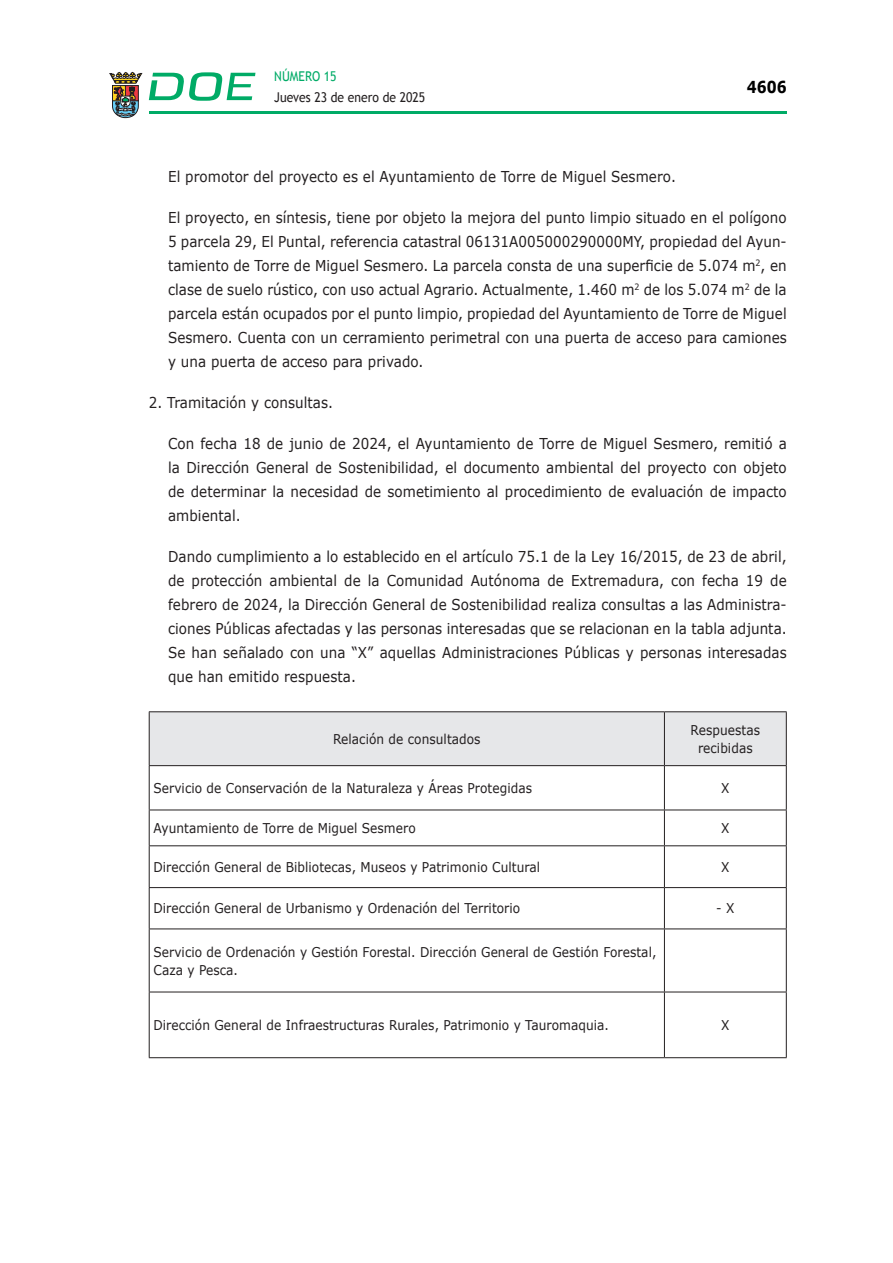
<style>
.page{position:relative;width:893px;height:1263px;background:#fff}
.page>*{position:absolute;margin:0;border:0;box-sizing:border-box;transform-origin:0 0}
.t1{font:700 16.5px "Verdana";color:#000;scale:.85 1}
.CUERPO_DE_TEXTO{font:15px/24px "Verdana";letter-spacing:.005em;color:#231f20;text-align:justify;scale:.9 1}
.CUERPO_DE_TEXTO_TABL{font:13.5px/18px "Verdana";letter-spacing:.005em;color:#231f20;scale:.9 1}
.TABLATITULO{font:13.5px/18px "Verdana";letter-spacing:.005em;color:#231f20;text-align:center;scale:.9 1}
.t2{font:13.5px "Trebuchet MS";color:#231f20;scale:.9 1}
.t3{font:13.5px "Trebuchet MS";color:#00ab67;scale:.9 1}
</style>
<div class="page">
<hr style="left:149px;top:111px;width:638px;height:3px;background:#00ab66">
<svg style="left:109px;top:72px;width:33px;height:46px"></svg>
<svg style="left:149px;top:72px;width:106px;height:29px"></svg>
<div style="left:150px;top:712px;width:636px;height:53px;background:#e6e7e9"></div>
<hr style="left:149px;top:711px;width:515px;height:1px;background:#231f20">
<hr style="left:149px;top:712px;width:1px;height:53px;background:#231f20">
<hr style="left:664px;top:711px;width:123px;height:1px;background:#231f20">
<hr style="left:664px;top:712px;width:1px;height:53px;background:#231f20">
<hr style="left:786px;top:712px;width:1px;height:53px;background:#231f20">
<hr style="left:149px;top:765px;width:515px;height:1px;background:#231f20">
<hr style="left:149px;top:766px;width:1px;height:44px;background:#231f20">
<hr style="left:664px;top:765px;width:123px;height:1px;background:#231f20">
<hr style="left:664px;top:766px;width:1px;height:44px;background:#231f20">
<hr style="left:786px;top:766px;width:1px;height:44px;background:#231f20">
<hr style="left:149px;top:810px;width:515px;height:1px;background:#231f20">
<hr style="left:149px;top:810px;width:1px;height:35px;background:#231f20">
<hr style="left:664px;top:810px;width:123px;height:1px;background:#231f20">
<hr style="left:664px;top:810px;width:1px;height:35px;background:#231f20">
<hr style="left:786px;top:810px;width:1px;height:35px;background:#231f20">
<hr style="left:149px;top:845px;width:515px;height:1px;background:#231f20">
<hr style="left:149px;top:846px;width:1px;height:41px;background:#231f20">
<hr style="left:664px;top:845px;width:123px;height:1px;background:#231f20">
<hr style="left:664px;top:846px;width:1px;height:41px;background:#231f20">
<hr style="left:786px;top:846px;width:1px;height:41px;background:#231f20">
<hr style="left:149px;top:887px;width:515px;height:1px;background:#231f20">
<hr style="left:149px;top:888px;width:1px;height:40px;background:#231f20">
<hr style="left:664px;top:887px;width:123px;height:1px;background:#231f20">
<hr style="left:664px;top:888px;width:1px;height:40px;background:#231f20">
<hr style="left:786px;top:888px;width:1px;height:40px;background:#231f20">
<hr style="left:149px;top:928px;width:515px;height:1px;background:#231f20">
<hr style="left:149px;top:929px;width:1px;height:63px;background:#231f20">
<hr style="left:664px;top:928px;width:123px;height:1px;background:#231f20">
<hr style="left:664px;top:929px;width:1px;height:63px;background:#231f20">
<hr style="left:786px;top:929px;width:1px;height:63px;background:#231f20">
<hr style="left:149px;top:992px;width:515px;height:1px;background:#231f20">
<hr style="left:149px;top:992px;width:1px;height:65px;background:#231f20">
<hr style="left:664px;top:992px;width:123px;height:1px;background:#231f20">
<hr style="left:664px;top:992px;width:1px;height:65px;background:#231f20">
<hr style="left:786px;top:992px;width:1px;height:65px;background:#231f20">
<hr style="left:149px;top:1057px;width:515px;height:1px;background:#231f20">
<hr style="left:664px;top:1057px;width:123px;height:1px;background:#231f20">
<p class="t3" style="left:274px;top:68px;width:71px">NÚMERO 15</p>
<p class="t2" style="left:274px;top:89px;width:169px">Jueves 23 de enero de 2025</p>
<p class="t1" style="left:747px;top:75px;width:48px">4606</p>
<p class="CUERPO_DE_TEXTO" style="left:168px;top:164px;width:566px">El promotor del proyecto es el Ayuntamiento de Torre de Miguel Sesmero.</p>
<p class="CUERPO_DE_TEXTO" style="left:168px;top:205px;width:689px">El proyecto, en síntesis, tiene por objeto la mejora del punto limpio situado en el polígono 5 parcela 29, El Puntal, referencia catastral 06131A005000290000MY, propiedad del Ayun&shy;tamiento de Torre de Miguel Sesmero. La parcela consta de una superficie de 5.074 m<sup>2</sup>, en clase de suelo rústico, con uso actual Agrario. Actualmente, 1.460 m<sup>2</sup> de los 5.074 m<sup>2</sup> de la parcela están ocupados por el punto limpio, propiedad del Ayuntamiento de Torre de Miguel Sesmero. Cuenta con un cerramiento perimetral con una puerta de acceso para camiones y una puerta de acceso para privado.</p>
<p class="CUERPO_DE_TEXTO" style="left:149px;top:390px;width:206px">2. Tramitación y consultas.</p>
<p class="CUERPO_DE_TEXTO" style="left:168px;top:431px;width:689px">Con fecha 18 de junio de 2024, el Ayuntamiento de Torre de Miguel Sesmero, remitió a la Dirección General de Sostenibilidad, el documento ambiental del proyecto con objeto de determinar la necesidad de sometimiento al procedimiento de evaluación de impacto ambiental.</p>
<p class="CUERPO_DE_TEXTO" style="left:168px;top:544px;width:689px">Dando cumplimiento a lo establecido en el artículo 75.1 de la Ley 16/2015, de 23 de abril, de protección ambiental de la Comunidad Autónoma de Extremadura, con fecha 19 de febrero de 2024, la Dirección General de Sostenibilidad realiza consultas a las Administra&shy;ciones Públicas afectadas y las personas interesadas que se relacionan en la tabla adjunta.<br>Se han señalado con una “X” aquellas Administraciones Públicas y personas interesadas que han emitido respuesta.</p>
<p class="TABLATITULO" style="left:333px;top:730px;width:165px">Relación de consultados</p>
<p class="TABLATITULO" style="left:691px;top:721px;width:79px">Respuestas recibidas</p>
<p class="CUERPO_DE_TEXTO_TABL" style="left:153px;top:779px;width:422px">Servicio de Conservación de la Naturaleza y Áreas Protegidas</p>
<p class="CUERPO_DE_TEXTO_TABL" style="left:721px;top:779px;width:11px">X</p>
<p class="CUERPO_DE_TEXTO_TABL" style="left:153px;top:819px;width:293px">Ayuntamiento de Torre de Miguel Sesmero</p>
<p class="CUERPO_DE_TEXTO_TABL" style="left:721px;top:819px;width:11px">X</p>
<p class="CUERPO_DE_TEXTO_TABL" style="left:153px;top:858px;width:431px">Dirección General de Bibliotecas, Museos y Patrimonio Cultural</p>
<p class="CUERPO_DE_TEXTO_TABL" style="left:721px;top:858px;width:11px">X</p>
<p class="CUERPO_DE_TEXTO_TABL" style="left:153px;top:900px;width:409px">Dirección General de Urbanismo y Ordenación del Territorio</p>
<p class="CUERPO_DE_TEXTO_TABL" style="left:716px;top:900px;width:22px">- X</p>
<p class="CUERPO_DE_TEXTO_TABL" style="left:153px;top:943px;width:560px">Servicio de Ordenación y Gestión Forestal. Dirección General de Gestión Forestal,<br>Caza y Pesca.</p>
<p class="CUERPO_DE_TEXTO_TABL" style="left:153px;top:1016px;width:508px">Dirección General de Infraestructuras Rurales, Patrimonio y Tauromaquia.</p>
<p class="CUERPO_DE_TEXTO_TABL" style="left:721px;top:1016px;width:11px">X</p>
</div>
